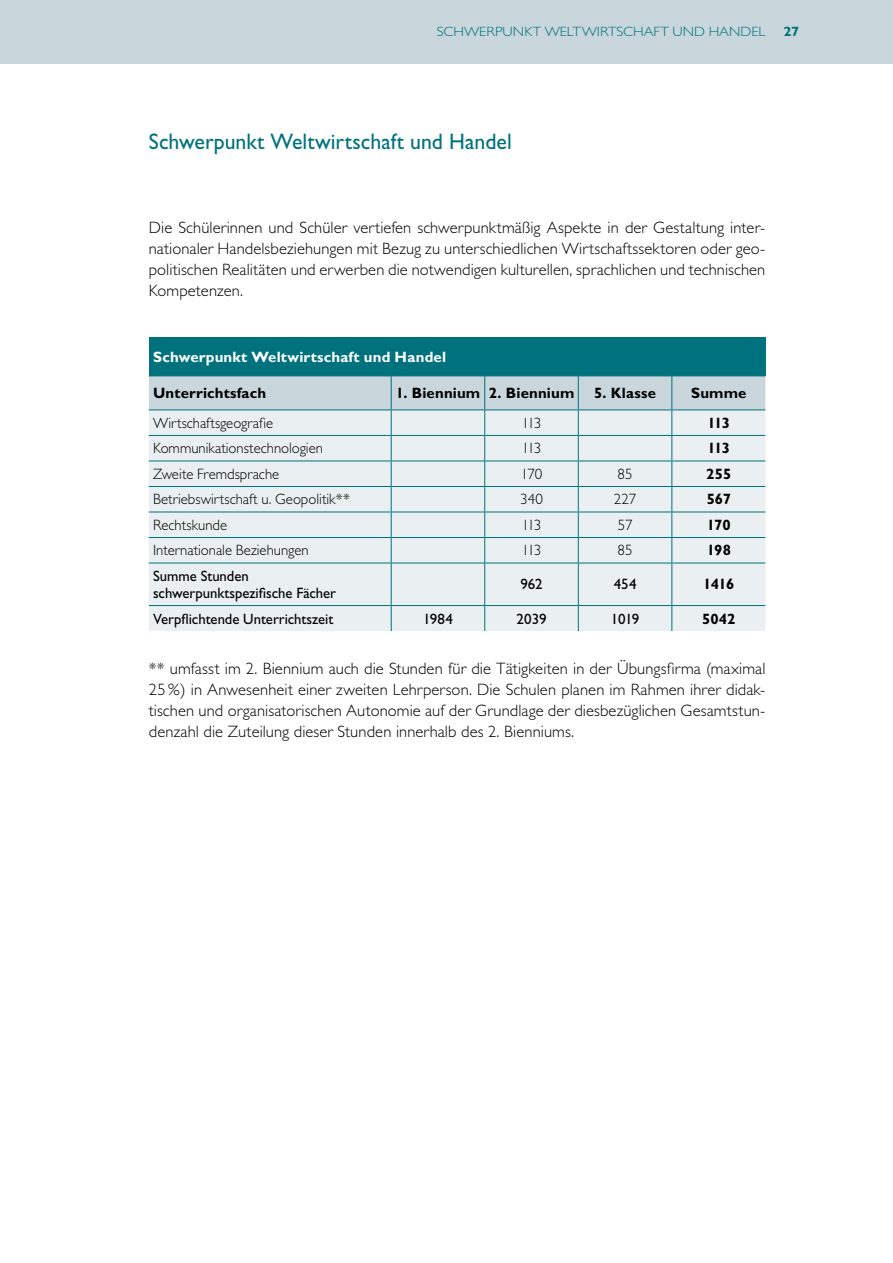
<style>
.page{position:relative;width:893px;height:1263px;background:#fff}
.page>*{position:absolute;margin:0;border:0;box-sizing:border-box;transform-origin:0 0}
.t1{font:22.5px "Gill Sans Std";color:#00727e}
.t2{font:300 16.5px/21px "Gill Sans Std";letter-spacing:.005em;color:#000;text-align:justify}
.t3{font:300 15px "Gill Sans Std";color:#000}
.t4{font:15px/16.5px "Gill Sans Std";color:#000}
.t5{font:700 15px "Gill Sans Std";letter-spacing:.01em;color:#000}
.t6{font:700 15px "Gill Sans Std";letter-spacing:.015em;color:#fff}
.t7{font:300 13.5px "Gill Sans Std";color:#00727e;scale:1.09 1}
.t8{font:700 13.5px "Gill Sans Std";color:#00727e;scale:1.09 1}
</style>
<div class="page">
<div style="left:0;top:0;width:893px;height:64px;background:#c9d7dc"></div>
<div style="left:149px;top:338px;width:616px;height:38px;background:#00727e"></div>
<div style="left:149px;top:564px;width:616px;height:67px;background:#eaeff1"></div>
<svg style="left:149px;top:376px;width:616px;height:187px;background:#d6e3e6"></svg>
<hr style="left:672px;top:435px;width:93px;height:1px;background:#00727e">
<hr style="left:672px;top:461px;width:93px;height:1px;background:#00727e">
<hr style="left:672px;top:486px;width:93px;height:1px;background:#00727e">
<hr style="left:672px;top:512px;width:93px;height:1px;background:#00727e">
<hr style="left:672px;top:537px;width:93px;height:1px;background:#00727e">
<hr style="left:149px;top:563px;width:242px;height:1px;background:#00727e">
<hr style="left:391px;top:563px;width:1px;height:42px;background:#00727e">
<hr style="left:391px;top:563px;width:94px;height:1px;background:#00727e">
<hr style="left:484px;top:563px;width:1px;height:42px;background:#00727e">
<hr style="left:485px;top:563px;width:93px;height:1px;background:#00727e">
<hr style="left:578px;top:563px;width:1px;height:42px;background:#00727e">
<hr style="left:578px;top:563px;width:94px;height:1px;background:#00727e">
<hr style="left:671px;top:563px;width:1px;height:42px;background:#00727e">
<hr style="left:672px;top:563px;width:93px;height:1px;background:#00727e">
<hr style="left:149px;top:605px;width:242px;height:1px;background:#00727e">
<svg style="left:391px;top:606px;width:1px;height:25px"></svg>
<hr style="left:391px;top:605px;width:94px;height:1px;background:#00727e">
<svg style="left:484px;top:606px;width:1px;height:25px"></svg>
<hr style="left:485px;top:605px;width:93px;height:1px;background:#00727e">
<svg style="left:578px;top:606px;width:1px;height:25px"></svg>
<hr style="left:578px;top:605px;width:94px;height:1px;background:#00727e">
<svg style="left:671px;top:606px;width:1px;height:25px"></svg>
<hr style="left:672px;top:605px;width:93px;height:1px;background:#00727e">
<p class="t7" style="left:437px;top:24px;width:303px">SCHWERPUNKT WELTWIRTSCHAFT UND HANDEL</p>
<p class="t8" style="left:784px;top:24px;width:16px">27</p>
<h1 class="t1" style="left:149px;top:128px;width:365px">Schwerpunkt Weltwirtschaft und Handel</h1>
<p class="t2" style="left:149px;top:217px;width:618px">Die Schülerinnen und Schüler vertiefen schwerpunktmäßig Aspekte in der Gestaltung inter&shy;nationaler Handelsbeziehungen mit Bezug zu unterschiedlichen Wirtschaftssektoren oder geo&shy;politischen Realitäten und erwerben die notwendigen kulturellen, sprachlichen und technischen Kompetenzen.</p>
<p class="t6" style="left:153px;top:348px;width:294px">Schwerpunkt Weltwirtschaft und Handel</p>
<p class="t5" style="left:153px;top:384px;width:115px">Unterrichtsfach</p>
<p class="t5" style="left:396px;top:384px;width:180px">1. Biennium 2. Biennium</p>
<p class="t5" style="left:594px;top:384px;width:63px">5. Klasse</p>
<p class="t5" style="left:691px;top:384px;width:57px">Summe</p>
<p class="t3" style="left:153px;top:414px;width:122px">Wirtschaftsgeografie</p>
<p class="t3" style="left:522px;top:414px;width:21px">113</p>
<p class="t5" style="left:707px;top:414px;width:24px">113</p>
<p class="t3" style="left:153px;top:440px;width:171px">Kommunikationstechnologien</p>
<p class="t3" style="left:522px;top:440px;width:21px">113</p>
<p class="t5" style="left:707px;top:439px;width:24px">113</p>
<p class="t3" style="left:153px;top:465px;width:128px">Zweite Fremdsprache</p>
<p class="t3" style="left:521px;top:465px;width:23px">170</p>
<p class="t3" style="left:618px;top:465px;width:17px">85</p>
<p class="t5" style="left:706px;top:465px;width:27px">255</p>
<p class="t3" style="left:153px;top:491px;width:198px">Betriebswirtschaft u. Geopolitik**</p>
<p class="t3" style="left:520px;top:491px;width:25px">340</p>
<p class="t3" style="left:614px;top:491px;width:24px">227</p>
<p class="t5" style="left:707px;top:490px;width:26px">567</p>
<p class="t3" style="left:153px;top:516px;width:76px">Rechtskunde</p>
<p class="t3" style="left:522px;top:516px;width:21px">113</p>
<p class="t3" style="left:618px;top:516px;width:16px">57</p>
<p class="t5" style="left:707px;top:516px;width:25px">170</p>
<p class="t3" style="left:153px;top:542px;width:157px">Internationale Beziehungen</p>
<p class="t3" style="left:522px;top:542px;width:21px">113</p>
<p class="t3" style="left:618px;top:542px;width:17px">85</p>
<p class="t5" style="left:707px;top:541px;width:26px">198</p>
<p class="t4" style="left:153px;top:568px;width:185px">Summe Stunden schwerpunktspezifische Fächer</p>
<p class="t4" style="left:520px;top:576px;width:24px">962</p>
<p class="t4" style="left:614px;top:576px;width:24px">454</p>
<p class="t5" style="left:703px;top:575px;width:33px">1416</p>
<p class="t4" style="left:153px;top:610px;width:182px">Verpflichtende Unterrichtszeit</p>
<p class="t4" style="left:423px;top:610px;width:31px">1984</p>
<p class="t4" style="left:516px;top:610px;width:32px">2039</p>
<p class="t4" style="left:611px;top:610px;width:30px">1019</p>
<p class="t5" style="left:702px;top:610px;width:35px">5042</p>
<p class="t2" style="left:149px;top:658px;width:618px">** umfasst im 2. Biennium auch die Stunden für die Tätigkeiten in der Übungsfirma (maximal 25 %) in Anwesenheit einer zweiten Lehrperson. Die Schulen planen im Rahmen ihrer didak&shy;tischen und organisatorischen Autonomie auf der Grundlage der diesbezüglichen Gesamtstun&shy;denzahl die Zuteilung dieser Stunden innerhalb des 2. Bienniums.</p>
</div>
